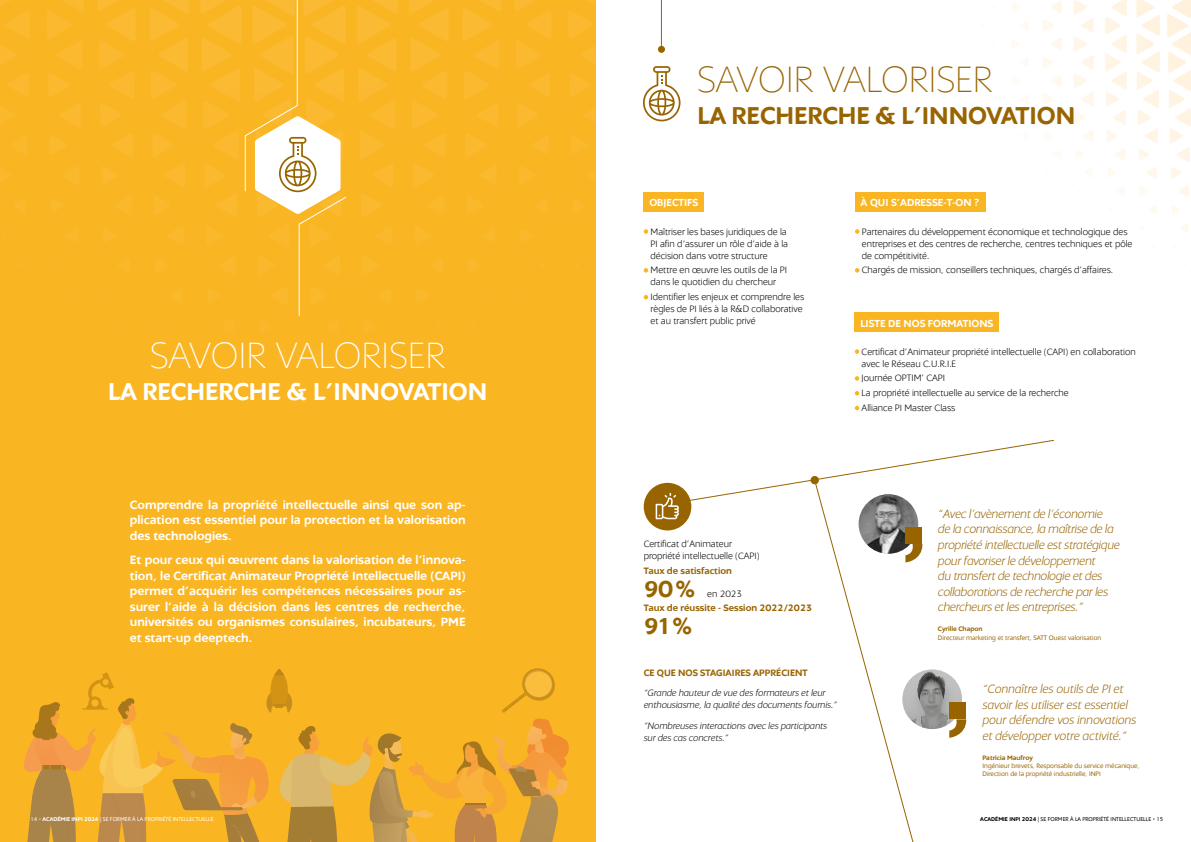
<style>
.page{position:relative;width:1191px;height:842px;background:#fff}
.page>*{position:absolute;margin:0;border:0;box-sizing:border-box;transform-origin:0 0}
.t1{font:100 39.5px "Inpi";color:#fff}
.t2{font:100 39.5px "Inpi";color:#986400}
.t3{font:700 26.4px "Inpi";color:#fff}
.t4{font:700 26.4px "Inpi";color:#986400}
.t5{font:700 25px "Inpi";color:#986400}
.t6{font:700 13px/15.6px "Inpi";color:#fff;text-align:justify}
.t7{font:italic 300 13px/15.6px "Inpi";letter-spacing:-.015em;color:#986400}
.t8{font:700 11px "Inpi";color:#fff}
.t9{font:300 10px/12px "Inpi";color:#000}
.t10{font:italic 300 10px/12px "Inpi";color:#000}
.t11{font:700 10px "Inpi";color:#986400}
.t12{font:7px/8.4px "Inpi";color:#986400}
.t13{font:700 7px "Inpi";color:#986400}
.t14{font:6px "Inpi";color:#fff}
.t15{font:6px "Inpi";color:#000}
.s1{font-weight:700}
</style>
<div class="page">
<div style="left:0;top:0;width:595px;height:842px;background:#fab522"></div>
<img style="left:952px;top:0;width:239px;height:246px">
<hr style="left:661px;top:0;width:1px;height:48px;background:#986400">
<svg style="left:643px;top:66px;width:37px;height:55px"></svg>
<div style="left:658px;top:46px;width:7px;height:7px;background:#986400;border-radius:50%"></div>
<svg style="left:824px;top:519px;width:102px;height:323px"></svg>
<div style="left:643px;top:483px;width:48px;height:47px;background:#986400;border-radius:50%"></div>
<svg style="left:646px;top:440px;width:408px;height:79px"></svg>
<svg style="left:643px;top:229px;width:5px;height:5px"></svg>
<svg style="left:643px;top:268px;width:5px;height:5px"></svg>
<svg style="left:643px;top:295px;width:5px;height:4px"></svg>
<div style="left:643px;top:193px;width:61px;height:19px;background:#fab522"></div>
<svg style="left:855px;top:229px;width:4px;height:5px"></svg>
<svg style="left:855px;top:268px;width:4px;height:5px"></svg>
<div style="left:855px;top:193px;width:130px;height:19px;background:#fab522"></div>
<svg style="left:854px;top:349px;width:5px;height:5px"></svg>
<svg style="left:854px;top:376px;width:5px;height:5px"></svg>
<svg style="left:854px;top:391px;width:5px;height:4px"></svg>
<svg style="left:854px;top:406px;width:5px;height:4px"></svg>
<div style="left:854px;top:313px;width:145px;height:19px;background:#fab522"></div>
<img style="left:858px;top:494px;width:60px;height:60px;border-radius:30px">
<div style="left:905px;top:527px;width:17px;height:17px;background:#986400"></div>
<svg style="left:905px;top:544px;width:17px;height:18px"></svg>
<img style="left:902px;top:669px;width:60px;height:60px;border-radius:30px">
<div style="left:949px;top:702px;width:17px;height:17px;background:#986400"></div>
<svg style="left:949px;top:719px;width:17px;height:19px"></svg>
<svg style="left:244px;top:0;width:102px;height:316px"></svg>
<svg style="left:24px;top:668px;width:545px;height:174px"></svg>
<h1 class="t2" style="left:697px;top:59px;width:296px">SAVOIR VALORISER</h1>
<h2 class="t4" style="left:697px;top:100px;width:379px">LA RECHERCHE &amp; L’INNOVATION</h2>
<h1 class="t1" style="left:150px;top:335px;width:296px">SAVOIR VALORISER</h1>
<h2 class="t3" style="left:108px;top:376px;width:381px">LA RECHERCHE &amp; L’INNOVATION</h2>
<h3 class="t6" style="left:130px;top:497px;width:337px">Comprendre la propriété intellectuelle ainsi que son ap&shy;plication est essentiel pour la protection et la valorisation des technologies.</h3>
<p class="t6" style="left:130px;top:552px;width:337px">Et pour ceux qui œuvrent dans la valorisation de l’innova&shy;tion, le Certificat Animateur Propriété Intellectuelle (CAPI) permet d’acquérir les compétences nécessaires pour as&shy;surer l’aide à la décision dans les centres de recherche, universités ou organismes consulaires, incubateurs, PME et start-up deeptech.</p>
<p class="t8" style="left:649px;top:197px;width:51px">OBJECTIFS</p>
<p class="t9" style="left:650px;top:226px;width:139px">Maîtriser les bases juridiques de la<br>PI afin d’assurer un rôle d’aide à la décision dans votre structure</p>
<p class="t9" style="left:650px;top:264px;width:138px">Mettre en œuvre les outils de la PI dans le quotidien du chercheur</p>
<p class="t9" style="left:650px;top:291px;width:155px">Identifier les enjeux et comprendre les règles de PI liés à la R&amp;D collaborative et au transfert public privé</p>
<p class="t8" style="left:860px;top:197px;width:120px">À QUI S’ADRESSE-T-ON ?</p>
<p class="t9" style="left:862px;top:226px;width:272px">Partenaires du développement économique et technologique des entreprises et des centres de recherche, centres techniques et pôle de compétitivité.</p>
<p class="t9" style="left:862px;top:264px;width:253px">Chargés de mission, conseillers techniques, chargés d’affaires.</p>
<p class="t8" style="left:860px;top:317px;width:134px">LISTE DE NOS FORMATIONS</p>
<p class="t9" style="left:861px;top:346px;width:276px">Certificat d’Animateur propriété intellectuelle (CAPI) en collaboration avec le Réseau C.U.R.I.E</p>
<p class="t9" style="left:861px;top:371px;width:208px;line-height:14.8px">Journée OPTIM’ CAPI<br>La propriété intellectuelle au service de la recherche<br>Alliance PI Master Class</p>
<p class="t9" style="left:643px;top:538px;width:117px">Certificat d’Animateur propriété intellectuelle (CAPI)</p>
<p class="t11" style="left:643px;top:565px;width:90px">Taux de satisfaction</p>
<h3 class="t5" style="left:643px;top:575px;width:53px">90%</h3>
<p class="t9" style="left:707px;top:588px;width:36px">en 2023</p>
<p class="t11" style="left:643px;top:602px;width:170px">Taux de réussite - Session 2022/2023</p>
<h3 class="t5" style="left:643px;top:612px;width:50px">91%</h3>
<p class="t11" style="left:643px;top:667px;width:166px">CE QUE NOS STAGIAIRES APPRÉCIENT</p>
<p class="t10" style="left:643px;top:687px;width:195px">“Grande hauteur de vue des formateurs et leur enthousiasme, la qualité des documents fournis.”</p>
<p class="t10" style="left:643px;top:720px;width:185px">“Nombreuses interactions avec les participants sur des cas concrets.”</p>
<p class="t7" style="left:938px;top:506px;width:183px">“Avec l’avènement de l’économie<br>de la connaissance, la maîtrise de la propriété intellectuelle est stratégique pour favoriser le développement<br>du transfert de technologie et des collaborations de recherche par les chercheurs et les entreprises.”</p>
<p class="t13" style="left:938px;top:625px;width:46px">Cyrille Chapon</p>
<p class="t12" style="left:938px;top:633px;width:165px">Directeur marketing et transfert, SATT Ouest valorisation</p>
<h3 class="t7" style="left:982px;top:681px;width:155px">“Connaître les outils de PI et savoir les utiliser est essentiel pour défendre vos innovations et développer votre activité.”</h3>
<p class="t13" style="left:982px;top:753px;width:52px">Patricia Maufroy</p>
<p class="t12" style="left:982px;top:762px;width:159px">Ingénieur brevets, Responsable du service mécanique,<br>Direction de la propriété industrielle, INPI</p>
<p class="t14" style="left:30px;top:815px;width:184px">14 • <span class="s1">ACADÉMIE INPI 2024</span> | SE FORMER À LA PROPRIÉTÉ INTELLECTUELLE</p>
<p class="t15" style="left:980px;top:815px;width:184px"><span class="s1">ACADÉMIE INPI 2024</span> | SE FORMER À LA PROPRIÉTÉ INTELLECTUELLE • 15</p>
</div>
